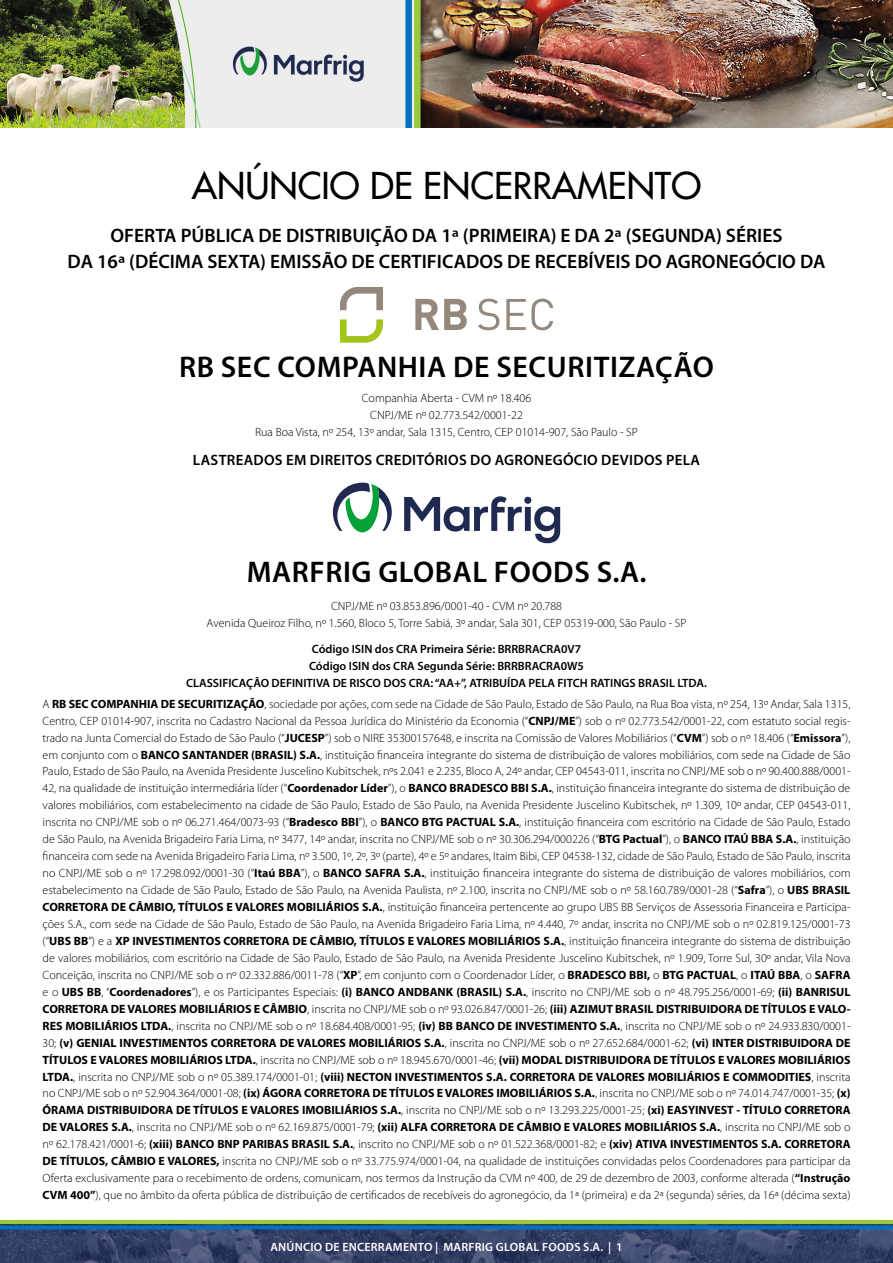
<style>
.page{position:relative;width:893px;height:1263px;background:#fff}
.page>*{position:absolute;margin:0;border:0;box-sizing:border-box;transform-origin:0 0}
.t1{font:36px "Futura";color:#000}
.t2{font:600 30px "Myriad Pro";letter-spacing:.02em;color:#000}
.t3{font:600 19.5px/26px "Myriad Pro";color:#000;text-align:center}
.t4{font:600 15px "Myriad Pro";letter-spacing:.02em;color:#000}
.t5{font:300 12px/17px "Myriad Pro";color:#000;text-align:center}
.t6{font:600 12px/17px "Myriad Pro";color:#000;text-align:center}
.t7{font:600 12px "Myriad Pro";letter-spacing:.02em;color:#fff}
.s1{font-weight:700}
</style>
<div class="page">
<img style="left:0;top:1220px;width:893px;height:43px">
<img style="left:0;top:0;width:893px;height:127px">
<svg style="left:340px;top:287px;width:43px;height:23px"></svg>
<svg style="left:340px;top:319px;width:43px;height:24px"></svg>
<svg style="left:415px;top:299px;width:52px;height:31px"></svg>
<svg style="left:506px;top:298px;width:47px;height:33px"></svg>
<svg style="left:478px;top:298px;width:22px;height:32px"></svg>
<svg style="left:333px;top:483px;width:227px;height:60px"></svg>
<h1 class="t1" style="left:192px;top:162px;width:511px">ANÚNCIO DE ENCERRAMENTO</h1>
<h3 class="t3" style="left:68px;top:222px;width:759px">OFERTA PÚBLICA DE DISTRIBUIÇÃO DA 1ª (PRIMEIRA) E DA 2ª (SEGUNDA) SÉRIES<br>DA 16ª (DÉCIMA SEXTA) EMISSÃO DE CERTIFICADOS DE RECEBÍVEIS DO AGRONEGÓCIO DA</h3>
<h2 class="t2" style="left:179px;top:348px;width:536px">RB SEC COMPANHIA DE SECURITIZAÇÃO</h2>
<p class="t5" style="left:255px;top:390px;width:384px">Companhia Aberta - CVM nº 18.406<br>CNPJ/ME nº 02.773.542/0001-22<br>Rua Boa Vista, nº 254, 13º andar, Sala 1315, Centro, CEP 01014-907, São Paulo - SP</p>
<p class="t4" style="left:193px;top:450px;width:509px">LASTREADOS EM DIREITOS CREDITÓRIOS DO AGRONEGÓCIO DEVIDOS PELA</p>
<h2 class="t2" style="left:247px;top:553px;width:401px">MARFRIG GLOBAL FOODS S.A.</h2>
<p class="t5" style="left:207px;top:598px;width:481px">CNPJ/ME nº 03.853.896/0001-40 - CVM nº 20.788<br>Avenida Queiroz Filho, nº 1.560, Bloco 5, Torre Sabiá, 3º andar, Sala 301, CEP 05319-000, São Paulo - SP</p>
<p class="t6" style="left:186px;top:640px;width:522px">Código ISIN dos CRA Primeira Série: BRRBRACRA0V7<br>Código ISIN dos CRA Segunda Série: BRRBRACRA0W5<br>CLASSIFICAÇÃO DEFINITIVA DE RISCO DOS CRA: “AA+”, ATRIBUÍDA PELA FITCH RATINGS BRASIL LTDA.</p>
<p class="t5" style="left:43px;top:695px;width:809px;text-align:justify">A <span class="s1">RB SEC COMPANHIA DE SECURITIZAÇÃO</span>, sociedade por ações, com sede na Cidade de São Paulo, Estado de São Paulo, na Rua Boa vista, nº 254, 13º Andar, Sala 1315, Centro, CEP 01014-907, inscrita no Cadastro Nacional da Pessoa Jurídica do Ministério da Economia (“<span class="s1">CNPJ/ME</span>”) sob o nº 02.773.542/0001-22, com estatuto social regis&shy;trado na Junta Comercial do Estado de São Paulo (“<span class="s1">JUCESP</span>”) sob o NIRE 35300157648, e inscrita na Comissão de Valores Mobiliários (“<span class="s1">CVM</span>”) sob o nº 18.406 (“<span class="s1">Emissora</span>”), em conjunto com o <span class="s1">BANCO SANTANDER (BRASIL) S.A.</span>, instituição financeira integrante do sistema de distribuição de valores mobiliários, com sede na Cidade de São Paulo, Estado de São Paulo, na Avenida Presidente Juscelino Kubitschek, nºs 2.041 e 2.235, Bloco A, 24º andar, CEP 04543-011, inscrita no CNPJ/ME sob o nº 90.400.888/0001- 42, na qualidade de instituição intermediária líder (“<span class="s1">Coordenador Líder</span>”), o <span class="s1">BANCO BRADESCO BBI S.A.</span>, instituição financeira integrante do sistema de distribuição de valores mobiliários, com estabelecimento na cidade de São Paulo, Estado de São Paulo, na Avenida Presidente Juscelino Kubitschek, nº 1.309, 10º andar, CEP 04543-011, inscrita no CNPJ/ME sob o nº 06.271.464/0073-93 (“<span class="s1">Bradesco BBI</span>”), o <span class="s1">BANCO BTG PACTUAL S.A.</span>, instituição financeira com escritório na Cidade de São Paulo, Estado de São Paulo, na Avenida Brigadeiro Faria Lima, nº 3477, 14º andar, inscrita no CNPJ/ME sob o nº 30.306.294/000226 (“<span class="s1">BTG Pactual</span>”), o <span class="s1">BANCO ITAÚ BBA S.A.</span>, instituição financeira com sede na Avenida Brigadeiro Faria Lima, nº 3.500, 1º, 2º, 3º (parte), 4º e 5º andares, Itaim Bibi, CEP 04538-132, cidade de São Paulo, Estado de São Paulo, inscrita no CNPJ/ME sob o nº 17.298.092/0001-30 (“<span class="s1">Itaú BBA</span>”), o <span class="s1">BANCO SAFRA S.A.</span>, instituição financeira integrante do sistema de distribuição de valores mobiliários, com estabelecimento na Cidade de São Paulo, Estado de São Paulo, na Avenida Paulista, nº 2.100, inscrita no CNPJ/ME sob o nº 58.160.789/0001-28 (“<span class="s1">Safra</span>”), o <span class="s1">UBS BRASIL CORRETORA DE CÂMBIO, TÍTULOS E VALORES MOBILIÁRIOS S.A.</span>, instituição financeira pertencente ao grupo UBS BB Serviços de Assessoria Financeira e Participa&shy;ções S.A., com sede na Cidade de São Paulo, Estado de São Paulo, na Avenida Brigadeiro Faria Lima, nº 4.440, 7º andar, inscrita no CNPJ/ME sob o nº 02.819.125/0001-73 (“<span class="s1">UBS BB</span>”) e a <span class="s1">XP INVESTIMENTOS CORRETORA DE CÂMBIO, TÍTULOS E VALORES MOBILIÁRIOS S.A.</span>, instituição financeira integrante do sistema de distribuição de valores mobiliários, com escritório na Cidade de São Paulo, Estado de São Paulo, na Avenida Presidente Juscelino Kubitschek, nº 1.909, Torre Sul, 30º andar, Vila Nova Conceição, inscrita no CNPJ/ME sob o nº 02.332.886/0011-78 (“<span class="s1">XP</span>”, em conjunto com o Coordenador Líder, o <span class="s1">BRADESCO BBI,</span> o <span class="s1">BTG PACTUAL</span>, o <span class="s1">ITAÚ BBA</span>, o <span class="s1">SAFRA </span>e o <span class="s1">UBS BB</span>, “<span class="s1">Coordenadores</span>”), e os Participantes Especiais: <span class="s1">(i) BANCO ANDBANK (BRASIL) S.A.</span>, inscrito no CNPJ/ME sob o nº 48.795.256/0001-69; <span class="s1">(ii) BANRISUL CORRETORA DE VALORES MOBILIÁRIOS E CÂMBIO</span>, inscrita no CNPJ/ME sob o nº 93.026.847/0001-26; <span class="s1">(iii) AZIMUT BRASIL DISTRIBUIDORA DE TÍTULOS E VALO-RES MOBILIÁRIOS LTDA.</span>, inscrita no CNPJ/ME sob o nº 18.684.408/0001-95; <span class="s1">(iv) BB BANCO DE INVESTIMENTO S.A.</span>, inscrita no CNPJ/ME sob o nº 24.933.830/0001- 30; <span class="s1">(v) GENIAL INVESTIMENTOS CORRETORA DE VALORES MOBILIÁRIOS S.A.</span>, inscrita no CNPJ/ME sob o nº 27.652.684/0001-62; <span class="s1">(vi) INTER DISTRIBUIDORA DE TÍTULOS E VALORES MOBILIÁRIOS LTDA.</span>, inscrita no CNPJ/ME sob o nº 18.945.670/0001-46; <span class="s1">(vii) MODAL DISTRIBUIDORA DE TÍTULOS E VALORES MOBILIÁRIOS LTDA.</span>, inscrita no CNPJ/ME sob o nº 05.389.174/0001-01; <span class="s1">(viii) NECTON INVESTIMENTOS S.A. CORRETORA DE VALORES MOBILIÁRIOS E COMMODITIES</span>, inscrita no CNPJ/ME sob o nº 52.904.364/0001-08; <span class="s1">(ix) ÁGORA CORRETORA DE TÍTULOS E VALORES IMOBILIÁRIOS S.A.</span>, inscrita no CNPJ/ME sob o nº 74.014.747/0001-35; <span class="s1">(x)<br>ÓRAMA DISTRIBUIDORA DE TÍTULOS E VALORES IMOBILIÁRIOS S.A.</span>, inscrita no CNPJ/ME sob o nº 13.293.225/0001-25; <span class="s1">(xi) EASYINVEST - TÍTULO CORRETORA DE VALORES S.A.</span>, inscrita no CNPJ/ME sob o nº 62.169.875/0001-79; <span class="s1">(xii) ALFA CORRETORA DE CÂMBIO E VALORES MOBILIÁRIOS S.A.</span>, inscrita no CNPJ/ME sob o nº 62.178.421/0001-6; <span class="s1">(xiii) BANCO BNP PARIBAS BRASIL S.A.</span>, inscrito no CNPJ/ME sob o nº 01.522.368/0001-82; e <span class="s1">(xiv) ATIVA INVESTIMENTOS S.A. CORRETORA DE TÍTULOS, CÂMBIO E VALORES,</span> inscrita no CNPJ/ME sob o nº 33.775.974/0001-04, na qualidade de instituições convidadas pelos Coordenadores para participar da Oferta exclusivamente para o recebimento de ordens, comunicam, nos termos da Instrução da CVM nº 400, de 29 de dezembro de 2003, conforme alterada (<span class="s1">“Instrução CVM 400”</span>), que no âmbito da oferta pública de distribuição de certificados de recebíveis do agronegócio, da 1ª (primeira) e da 2ª (segunda) séries, da 16ª (décima sexta)</p>
<p class="t7" style="left:270px;top:1239px;width:354px">ANÚNCIO DE ENCERRAMENTO | MARFRIG GLOBAL FOODS S.A. | 1</p>
</div>
